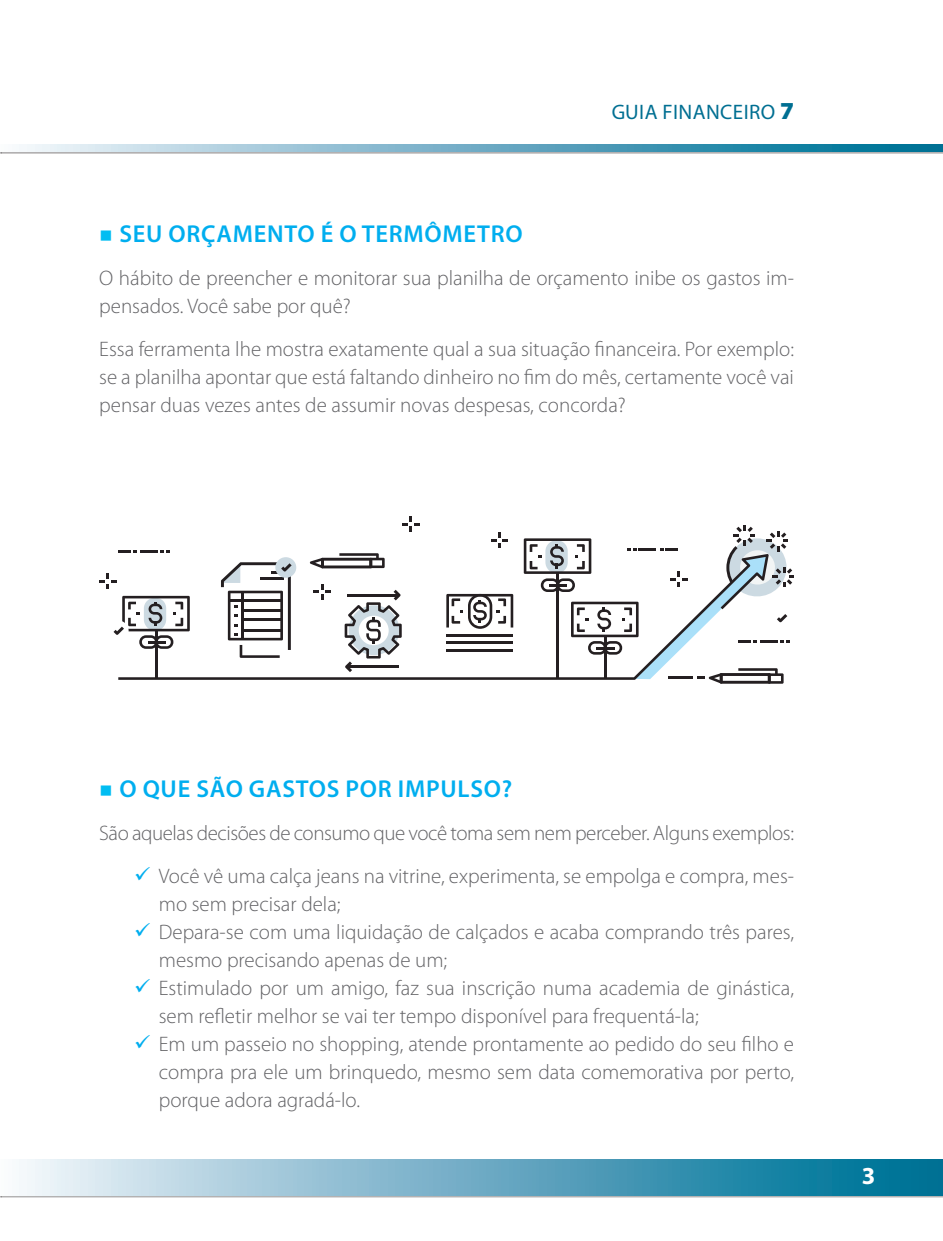
<style>
.page{position:relative;width:943px;height:1241px;background:#fff}
.page>*{position:absolute;margin:0;border:0;box-sizing:border-box;transform-origin:0 0}
.t1{font:600 24.5px "Myriad Pro";letter-spacing:.03em;color:#00aeef}
.t2{font:700 24.5px "Myriad Pro";color:#fff}
.texto_corrido{font:300 21px/28px "Myriad Pro";color:#636366}
.texto_corrido-2{font:300 21px "Myriad Pro";letter-spacing:-.02em;color:#636366}
.t3{font:21px "Myriad Pro";letter-spacing:.02em;color:#006f92}
.s1{font-weight:900;font-size:24.5px}
</style>
<div class="page">
<hr style="left:0;top:1160px;width:2px;height:37px;background:#231f20;opacity:.35">
<div style="left:1px;top:1160px;width:942px;height:37px;background:#231f20;opacity:.35"></div>
<div style="left:0;top:1159px;width:943px;height:35px;background:linear-gradient(to right,#f4f4fb,#006991)"></div>
<div style="left:1px;top:146px;width:942px;height:8px;background:#231f20;opacity:.35"></div>
<svg style="left:1px;top:144px;width:942px;height:7px"></svg>
<svg style="left:339px;top:553px;width:40px;height:1px"></svg>
<svg style="left:491px;top:532px;width:17px;height:16px"></svg>
<svg style="left:99px;top:573px;width:17px;height:15px"></svg>
<svg style="left:118px;top:554px;width:406px;height:125px"></svg>
<hr style="left:155px;top:629px;width:3px;height:48px;background:#241f21">
<svg style="left:344px;top:589px;width:58px;height:83px"></svg>
<svg style="left:118px;top:550px;width:51px;height:2px"></svg>
<svg style="left:113px;top:595px;width:77px;height:53px"></svg>
<svg style="left:402px;top:516px;width:17px;height:16px"></svg>
<svg style="left:524px;top:525px;width:270px;height:158px"></svg>
<p class="t3" style="left:611px;top:99px;width:184px">GUIA FINANCEIRO <span class="s1">7</span></p>
<p class="t1" style="left:119px;top:218px;width:405px">SEU ORÇAMENTO É O TERMÔMETRO</p>
<p class="texto_corrido" style="left:99px;top:263px;width:696px">O hábito de preencher e monitorar sua planilha de orçamento inibe os gastos im&shy;pensados. Você sabe por quê?</p>
<p class="texto_corrido" style="left:99px;top:334px;width:696px;text-align:justify">Essa ferramenta lhe mostra exatamente qual a sua situação financeira. Por exemplo: se a planilha apontar que está faltando dinheiro no fim do mês, certamente você vai pensar duas vezes antes de assumir novas despesas, concorda?</p>
<p class="t1" style="left:119px;top:773px;width:394px">O QUE SÃO GASTOS POR IMPULSO?</p>
<p class="texto_corrido-2" style="left:99px;top:820px;width:696px">São aquelas decisões de consumo que você toma sem nem perceber. Alguns exemplos:</p>
<p class="texto_corrido" style="left:159px;top:861px;width:636px">Você vê uma calça jeans na vitrine, experimenta, se empolga e compra, mes&shy;mo sem precisar dela;</p>
<p class="texto_corrido" style="left:159px;top:917px;width:637px">Depara-se com uma liquidação de calçados e acaba comprando três pares, mesmo precisando apenas de um;</p>
<p class="texto_corrido" style="left:159px;top:973px;width:637px">Estimulado por um amigo, faz sua inscrição numa academia de ginástica, sem refletir melhor se vai ter tempo disponível para frequentá-la;</p>
<p class="texto_corrido" style="left:159px;top:1029px;width:637px;text-align:justify">Em um passeio no shopping, atende prontamente ao pedido do seu filho e compra pra ele um brinquedo, mesmo sem data comemorativa por perto, porque adora agradá-lo.</p>
<p class="t2" style="left:861px;top:1159px;width:15px">3</p>
</div>
